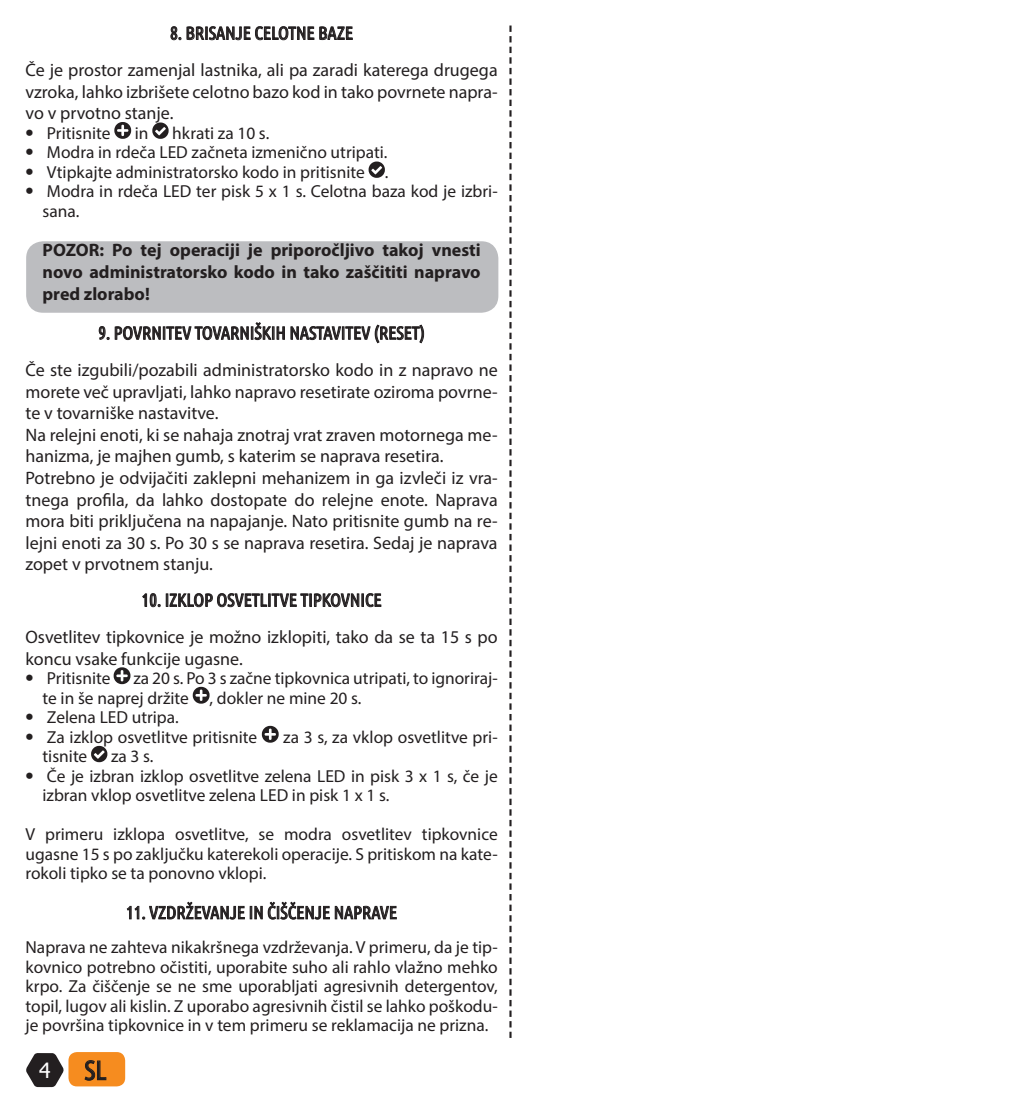
<style>
.page{position:relative;width:1021px;height:1106px;background:#fff}
.page>*{position:absolute;margin:0;border:0;box-sizing:border-box;transform-origin:0 0}
.t1{font:27px "Ubuntu Condensed";color:#231f20}
.t2{font:21px "Tahoma";color:#fff}
.tekst_slo{font:18px/21.6px "Myriad Pro";color:#231f20;text-align:justify}
.naslov{font:18px "Ubuntu Condensed";color:#231f20}
.tekst_SLO_bold{font:700 18px/21.6px "Myriad Pro";color:#231f20;text-align:justify}
.bullets{font:17.4px/19.5px "Myriad Pro";color:#231f20}
.s1{font-weight:700;font-size:24px}
</style>
<div class="page">
<div style="left:26px;top:241px;width:472px;height:72px;background:#bcbdc0;border-radius:17px"></div>
<svg style="left:26px;top:1053px;width:38px;height:34px"></svg>
<div style="left:68px;top:1052px;width:57px;height:34px;background:#f68c1f;border-radius:9px"></div>
<svg style="left:84px;top:1060px;width:23px;height:21px"></svg>
<svg style="left:509px;top:26px;width:2px;height:1011px"></svg>
<svg style="left:170px;top:26px;width:183px;height:15px"></svg>
<svg style="left:114px;top:122px;width:17px;height:17px"></svg>
<svg style="left:152px;top:122px;width:17px;height:17px"></svg>
<svg style="left:368px;top:161px;width:17px;height:17px"></svg>
<svg style="left:98px;top:322px;width:326px;height:22px"></svg>
<svg style="left:142px;top:593px;width:240px;height:15px"></svg>
<svg style="left:114px;top:667px;width:16px;height:17px"></svg>
<svg style="left:193px;top:687px;width:16px;height:16px"></svg>
<svg style="left:262px;top:726px;width:17px;height:16px"></svg>
<svg style="left:91px;top:746px;width:16px;height:16px"></svg>
<svg style="left:126px;top:901px;width:271px;height:19px"></svg>
<p class="naslov" style="left:170px;top:22px;width:184px">8. BRISANJE CELOTNE BAZE</p>
<p class="tekst_slo" style="left:26px;top:59px;width:473px">Če je prostor zamenjal lastnika, ali pa zaradi katerega drugega vzroka, lahko izbrišete celotno bazo kod in tako povrnete napra&shy;vo v prvotno stanje.</p>
<p class="bullets" style="left:26px;top:123px;width:87px"><span class="s1">•</span> Pritisnite</p>
<p class="bullets" style="left:135px;top:123px;width:15px">in</p>
<p class="bullets" style="left:172px;top:123px;width:98px">hkrati za 10 s.</p>
<p class="bullets" style="left:26px;top:142px;width:363px"><span class="s1">•</span> Modra in rdeča LED začneta izmenično utripati.</p>
<p class="bullets" style="left:26px;top:162px;width:364px"><span class="s1">•</span> Vtipkajte administratorsko kodo in pritisnite .</p>
<p class="bullets" style="left:43px;top:181px;width:456px;text-indent:-17px"><span class="s1">•</span> Modra in rdeča LED ter pisk 5 x 1 s. Celotna baza kod je izbri&shy;sana.</p>
<p class="tekst_SLO_bold" style="left:43px;top:239px;width:439px">POZOR: Po tej operaciji je priporočljivo takoj vnesti novo administratorsko kodo in tako zaščititi napravo pred zlorabo!</p>
<p class="naslov" style="left:98px;top:322px;width:328px">9. POVRNITEV TOVARNIŠKIH NASTAVITEV (RESET)</p>
<p class="tekst_slo" style="left:26px;top:359px;width:473px">Če ste izgubili/pozabili administratorsko kodo in z napravo ne morete več upravljati, lahko napravo resetirate oziroma povrne&shy;te v tovarniške nastavitve.</p>
<p class="tekst_slo" style="left:26px;top:423px;width:473px">Na relejni enoti, ki se nahaja znotraj vrat zraven motornega me&shy;hanizma, je majhen gumb, s katerim se naprava resetira.</p>
<p class="tekst_slo" style="left:26px;top:467px;width:473px">Potrebno je odvijačiti zaklepni mehanizem in ga izvleči iz vra&shy;tnega profila, da lahko dostopate do relejne enote. Naprava mora biti priključena na napajanje. Nato pritisnite gumb na re&shy;lejni enoti za 30 s. Po 30 s se naprava resetira. Sedaj je naprava zopet v prvotnem stanju.</p>
<p class="naslov" style="left:142px;top:589px;width:241px">10. IZKLOP OSVETLITVE TIPKOVNICE</p>
<p class="tekst_slo" style="left:26px;top:626px;width:473px">Osvetlitev tipkovnice je možno izklopiti, tako da se ta 15 s po koncu vsake funkcije ugasne.</p>
<p class="bullets" style="left:26px;top:668px;width:87px"><span class="s1">•</span> Pritisnite</p>
<p class="bullets" style="left:43px;top:668px;width:456px;text-indent:91px">za 20 s. Po 3 s začne tipkovnica utripati, to ignoriraj&shy;te in še naprej držite , dokler ne mine 20 s.</p>
<p class="bullets" style="left:26px;top:707px;width:155px"><span class="s1">•</span> Zelena LED utripa.</p>
<p class="bullets" style="left:26px;top:727px;width:233px"><span class="s1">•</span> Za izklop osvetlitve pritisnite</p>
<p class="bullets" style="left:283px;top:727px;width:216px">za 3 s, za vklop osvetlitve pri-</p>
<p class="bullets" style="left:43px;top:746px;width:46px">tisnite</p>
<p class="bullets" style="left:111px;top:746px;width:44px">za 3 s.</p>
<p class="bullets" style="left:43px;top:766px;width:457px;text-indent:-17px"><span class="s1">•</span> Če je izbran izklop osvetlitve zelena LED in pisk 3 x 1 s, če je izbran vklop osvetlitve zelena LED in pisk 1 x 1 s.</p>
<p class="bullets" style="left:26px;top:824px;width:474px;text-align:justify">V primeru izklopa osvetlitve, se modra osvetlitev tipkovnice ugasne 15 s po zaključku katerekoli operacije. S pritiskom na kate&shy;rokoli tipko se ta ponovno vklopi.</p>
<p class="naslov" style="left:126px;top:901px;width:272px">11. VZDRŽEVANJE IN ČIŠČENJE NAPRAVE</p>
<p class="bullets" style="left:26px;top:937px;width:474px;text-align:justify">Naprava ne zahteva nikakršnega vzdrževanja. V primeru, da je tip&shy;kovnico potrebno očistiti, uporabite suho ali rahlo vlažno mehko krpo. Za čiščenje se ne sme uporabljati agresivnih detergentov, topil, lugov ali kislin. Z uporabo agresivnih čistil se lahko poškodu&shy;je površina tipkovnice in v tem primeru se reklamacija ne prizna.</p>
<p class="t2" style="left:39px;top:1056px;width:13px">4</p>
<h1 class="t1" style="left:84px;top:1053px;width:24px">SL</h1>
</div>
